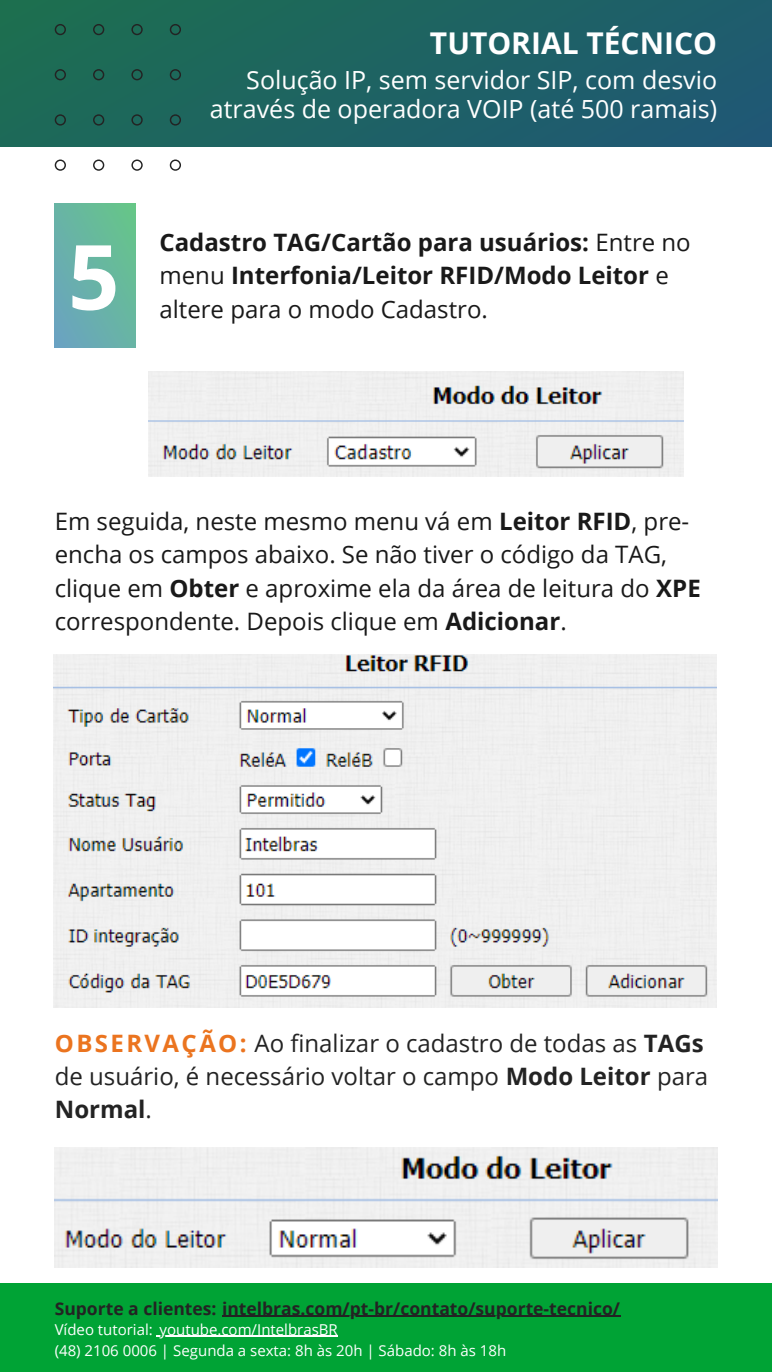
<style>
.page{position:relative;width:772px;height:1372px;background:#fff}
.page>*{position:absolute;margin:0;border:0;box-sizing:border-box;transform-origin:0 0}
.t1{font:700 90px "Open Sans";color:#fff}
.t2{font:700 30px "Open Sans";color:#fff}
.t3{font:25px/28.5px "Open Sans";color:#fff;text-align:right}
.t4{font:24px/33.4px "Open Sans";color:#191919}
.t5{font:24px/33.4px "Open Sans";color:#232323}
.t6{font:700 24px/33.4px "Open Sans";color:#191919}
.t7{font:700 17.5px "Open Sans";color:#232323}
.t8{font:15px "Open Sans";color:#fff}
.s1{font-weight:400}
.s2{font-weight:700}
.s3{font-weight:700;color:#eb741f}
</style>
<div class="page">
<div style="left:0;top:0;width:771px;height:146px;background:linear-gradient(to right,#1d6e51,#1f5972)"></div>
<svg style="left:55px;top:24px;width:126px;height:147px;background:#3f7d6f"></svg>
<div style="left:0;top:1283px;width:771px;height:89px;background:#00a335"></div>
<svg style="left:55px;top:203px;width:81px;height:144px;background:#67b4a4"></svg>
<img style="left:149px;top:371px;width:534px;height:106px">
<hr style="left:222px;top:1315px;width:398px;height:2px;background:#232323">
<hr style="left:159px;top:1335px;width:179px;height:2px;background:#fff">
<img style="left:54px;top:655px;width:662px;height:352px">
<img style="left:55px;top:1147px;width:662px;height:121px">
<h3 class="t2" style="left:430px;top:22px;width:288px">TUTORIAL TÉCNICO</h3>
<h3 class="t1" style="left:68px;top:213px;width:53px">5</h3>
<h1 class="t3" style="left:210px;top:66px;width:508px">Solução IP, sem servidor SIP, com desvio através de operadora VOIP (até 500 ramais)</h1>
<p class="t6" style="left:159px;top:225px;width:532px">Cadastro TAG/Cartão para usuários: <span class="s1">Entre no menu</span> Interfonia/Leitor RFID/Modo Leitor <span class="s1">e</span></p>
<p class="t4" style="left:159px;top:292px;width:330px">altere para o modo Cadastro.</p>
<h4 class="t4" style="left:55px;top:504px;width:647px">Em seguida, neste mesmo menu vá em <span class="s2">Leitor RFID</span>, pre&shy;encha os campos abaixo. Se não tiver o código da TAG, clique em <span class="s2">Obter</span> e aproxime ela da área de leitura do <span class="s2">XPE </span>correspondente. Depois clique em <span class="s2">Adicionar</span>.</h4>
<h4 class="t5" style="left:55px;top:1025px;width:650px"><span class="s3">OBSERVAÇÃO:</span> Ao finalizar o cadastro de todas as <span class="s2">TAGs</span></h4>
<p class="t5" style="left:55px;top:1059px;width:654px">de usuário, é necessário voltar o campo <span class="s2">Modo Leitor</span> para<br><span class="s2">Normal</span>.</p>
<p class="t7" style="left:55px;top:1296px;width:566px">Suporte a clientes: intelbras.com/pt-br/contato/suporte-tecnico/</p>
<p class="t8" style="left:55px;top:1318px;width:284px">Vídeo tutorial: youtube.com/IntelbrasBR</p>
<h3 class="t8" style="left:55px;top:1339px;width:453px">(48) 2106 0006 | Segunda a sexta: 8h às 20h | Sábado: 8h às 18h</h3>
</div>
